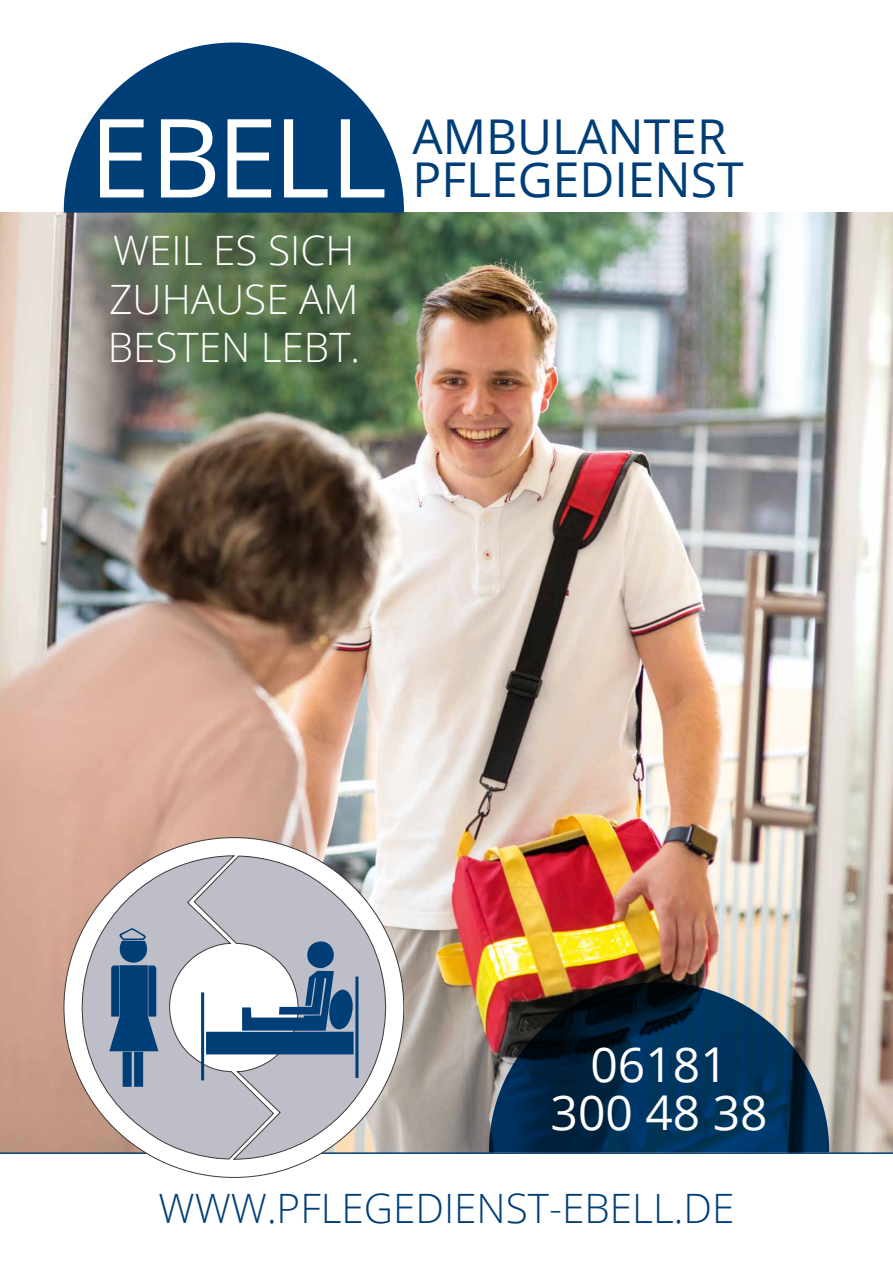
<style>
.page{position:relative;width:893px;height:1263px;background:#fff}
.page>*{position:absolute;margin:0;border:0;box-sizing:border-box;transform-origin:0 0}
.t1{font:109.5px "Open Sans";letter-spacing:-.02em;color:#fff}
.t2{font:48px/43.5px "Open Sans";color:#003e77}
.t3{font:48px/48px "Open Sans";color:#fff;text-align:center}
.t4{font:300 40.5px/48.6px "Open Sans";color:#fff}
.t5{font:300 40.5px "Open Sans";color:#003e77}
</style>
<div class="page">
<img style="left:0;top:213px;width:893px;height:939px">
<svg style="left:64px;top:43px;width:340px;height:170px;fill:#003e77"></svg>
<hr style="left:0;top:1152px;width:893px;height:2px;background:#003e77">
<div style="left:64px;top:838px;width:340px;height:339px;background:#fff;border-radius:50%"></div>
<svg style="left:77px;top:855px;width:314px;height:305px"></svg>
<svg style="left:109px;top:928px;width:249px;height:159px"></svg>
<svg style="left:489px;top:982px;width:340px;height:170px;background:#213b53"></svg>
<h1 class="t1" style="left:89px;top:83px;width:299px">EBELL</h1>
<p class="t4" style="left:108px;top:225px;width:254px">WEIL ES SICH<br>ZUHAUSE AM<br>BESTEN LEBT.</p>
<p class="t2" style="left:412px;top:113px;width:333px">AMBULANTER<br>PFLEGEDIENST</p>
<p class="t3" style="left:551px;top:1039px;width:219px">06181<br>300 48 38</p>
<p class="t5" style="left:159px;top:1181px;width:577px">WWW.PFLEGEDIENST-EBELL.DE</p>
</div>
